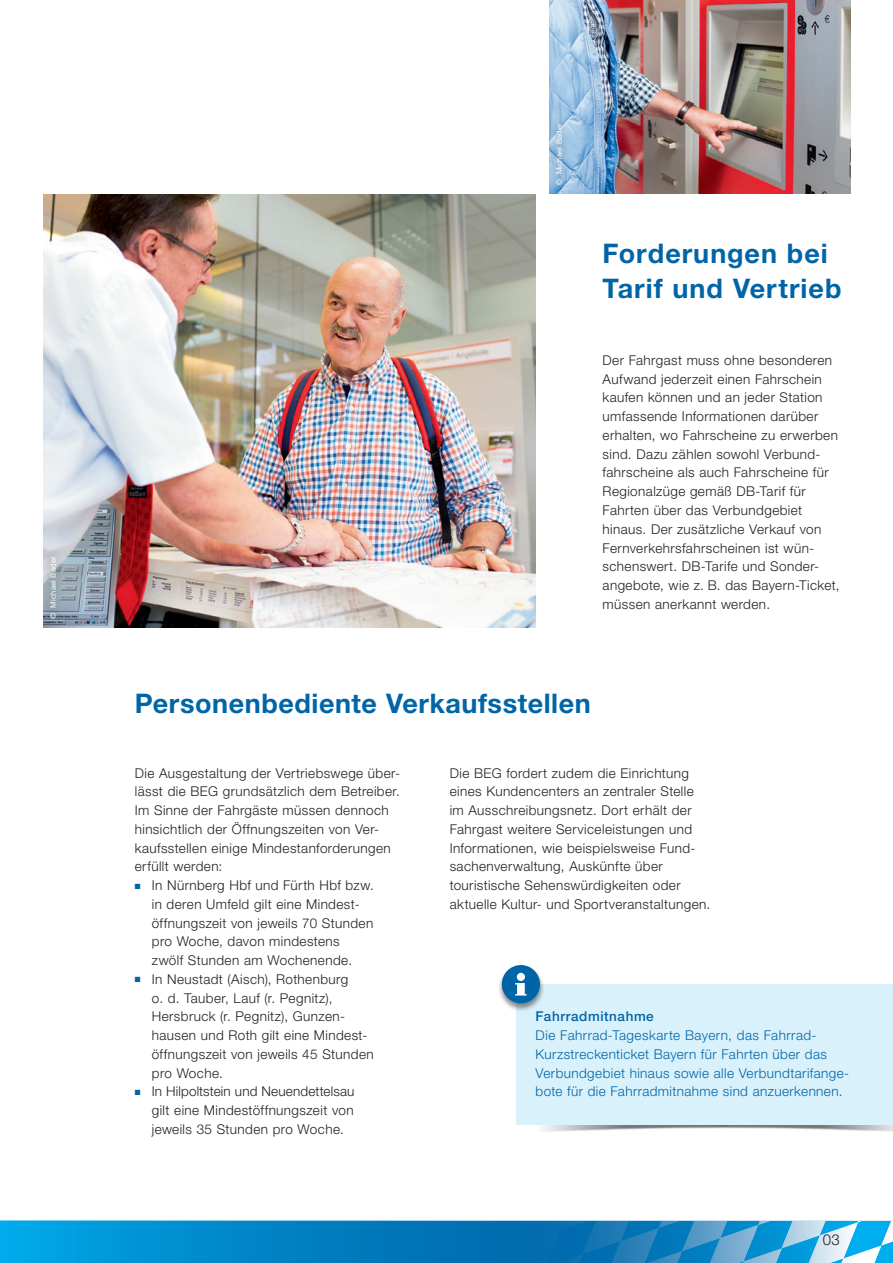
<style>
.page{position:relative;width:893px;height:1263px;background:#fff}
.page>*{position:absolute;margin:0;border:0;box-sizing:border-box;transform-origin:0 0}
.BEG_News_Subheadline{font:700 27px/34.5px "Helvetica Neue";letter-spacing:.02em;color:#0065a7}
.t1{font:300 15px "Helvetica Neue";color:#231f20}
.BEG_News_Fließtext_9{font:300 13.5px/18.8px "Helvetica Neue";letter-spacing:.03em;color:#231f20}
.BEG_News_Fließtext_9-2{font:300 13.5px/18.8px "Helvetica Neue";letter-spacing:.03em;color:#0065a7}
.BEG_News_Fließtext_9-3{font:500 13.5px "Helvetica Neue";letter-spacing:.04em;color:#0065a7}
.Bildunterschrift_7_9{font:7.5px "Helvetica Neue";letter-spacing:.03em;color:#fff}
.s1{color:#0065a7}
</style>
<div class="page">
<svg style="left:0;top:1220px;width:893px;height:43px"></svg>
<div style="left:405px;top:1221px;width:488px;height:42px;background:#006fb1"></div>
<svg style="left:565px;top:1221px;width:328px;height:42px"></svg>
<img style="left:516px;top:1080px;width:377px;height:52px">
<div style="left:517px;top:984px;width:376px;height:141px;background:#d9f1fb"></div>
<div style="left:497px;top:964px;width:48px;height:48px;background:#231f20;opacity:.5"></div>
<div style="left:502px;top:965px;width:38px;height:38px;background:#0065a7;border-radius:50%"></div>
<div style="left:517px;top:973px;width:8px;height:8px;background:#fff;border-radius:50%"></div>
<svg style="left:515px;top:983px;width:12px;height:12px"></svg>
<img style="left:43px;top:195px;width:493px;height:432px">
<img style="left:550px;top:0;width:300px;height:194px">
<div style="left:42px;top:549px;width:22px;height:78px;background:#231f20;opacity:.48"></div>
<div style="left:548px;top:116px;width:22px;height:77px;background:#231f20;opacity:.48"></div>
<p class="Bildunterschrift_7_9" style="left:49px;top:619px;width:63px;rotate:-90deg">© Michael Bader</p>
<p class="Bildunterschrift_7_9" style="left:555px;top:185px;width:63px;rotate:-90deg">© Michael Bader</p>
<p class="BEG_News_Subheadline" style="left:602px;top:236px;width:240px">Forderungen bei<br>Tarif und Vertrieb</p>
<p class="BEG_News_Fließtext_9" style="left:603px;top:350px;width:239px">Der Fahrgast muss ohne besonderen Aufwand jederzeit einen Fahrschein kaufen können und an jeder Station umfassende Informationen darüber erhalten, wo Fahrscheine zu erwerben sind. Dazu zählen sowohl Verbund&shy;fahrscheine als auch Fahrscheine für Regionalzüge gemäß DB-Tarif für Fahrten über das Verbundgebiet hinaus. Der zusätzliche Verkauf von Fernverkehrsfahrscheinen ist wün&shy;schenswert. DB-Tarife und Sonder&shy;angebote, wie z. B. das Bayern-Ticket, müssen anerkannt werden.</p>
<p class="BEG_News_Subheadline" style="left:135px;top:685px;width:457px">Personenbediente Verkaufsstellen</p>
<p class="BEG_News_Fließtext_9" style="left:135px;top:763px;width:267px">Die Ausgestaltung der Vertriebswege über&shy;lässt die BEG grundsätzlich dem Betreiber.<br>Im Sinne der Fahrgäste müssen dennoch hinsichtlich der Öffnungszeiten von Ver&shy;kaufsstellen einige Mindestanforderungen erfüllt werden:</p>
<p class="BEG_News_Fließtext_9" style="left:152px;top:875px;width:223px;text-indent:-17px"><span class="s1">■</span> In Nürnberg Hbf und Fürth Hbf bzw. in deren Umfeld gilt eine Mindest&shy;öffnungszeit von jeweils 70 Stunden pro Woche, davon mindestens zwölf Stunden am Wochenende.</p>
<p class="BEG_News_Fließtext_9" style="left:152px;top:969px;width:223px;text-indent:-17px"><span class="s1">■</span> In Neustadt (Aisch), Rothenburg<br>o. d. Tauber, Lauf (r. Pegnitz),<br>Hersbruck (r. Pegnitz), Gunzen&shy;hausen und Roth gilt eine Mindest&shy;öffnungszeit von jeweils 45 Stunden pro Woche.</p>
<p class="BEG_News_Fließtext_9" style="left:152px;top:1082px;width:204px;text-align:justify;text-indent:-17px"><span class="s1">■</span> In Hilpoltstein und Neuendettelsau gilt eine Mindestöffnungszeit von jeweils 35 Stunden pro Woche.</p>
<p class="BEG_News_Fließtext_9" style="left:450px;top:763px;width:262px">Die BEG fordert zudem die Einrichtung eines Kundencenters an zentraler Stelle im Ausschreibungsnetz. Dort erhält der Fahrgast weitere Serviceleistungen und Informationen, wie beispielsweise Fund&shy;sachenverwaltung, Auskünfte über touristische Sehenswürdigkeiten oder aktuelle Kultur- und Sportveranstaltungen.</p>
<p class="BEG_News_Fließtext_9-3" style="left:536px;top:1008px;width:120px">Fahrradmitnahme</p>
<p class="BEG_News_Fließtext_9-2" style="left:536px;top:1025px;width:315px">Die Fahrrad-Tageskarte Bayern, das Fahrrad-Kurzstreckenticket Bayern für Fahrten über das Verbundgebiet hinaus sowie alle Verbundtarifange&shy;bote für die Fahrradmitnahme sind anzuerkennen.</p>
<p class="t1" style="left:823px;top:1231px;width:18px">03</p>
</div>
